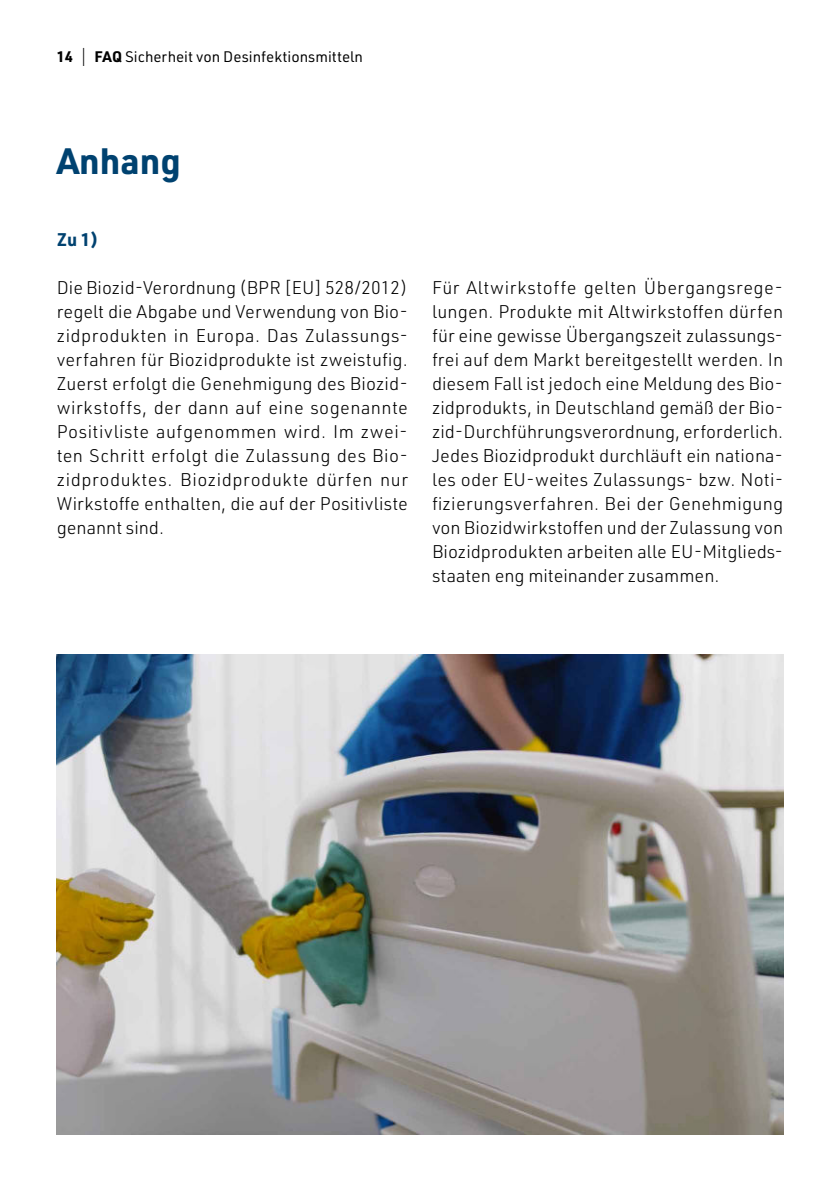
<style>
.page{position:relative;width:840px;height:1191px;background:#fff}
.page>*{position:absolute;margin:0;border:0;box-sizing:border-box;transform-origin:0 0}
.t1{font:700 36px "URWDIN";color:#004270}
.t2{font:300 18px/24px "URWDIN";color:#000;text-align:justify}
.t3{font:700 18px "URWDIN";color:#004270}
.t4{font:15px "URWDIN";color:#000}
.s1{font-weight:700}
.s2{font-size:20.4px}
</style>
<div class="page">
<img style="left:57px;top:654px;width:725px;height:480px">
<p class="t4" style="left:57px;top:50px;width:308px"><span class="s1">14</span> <span class="s2">|</span> <span class="s1">FAQ</span> Sicherheit von Desinfektionsmitteln</p>
<h1 class="t1" style="left:57px;top:145px;width:125px">Anhang</h1>
<p class="t3" style="left:57px;top:231px;width:43px">Zu 1)</p>
<p class="t2" style="left:57px;top:276px;width:352px">Die Biozid-Verordnung (BPR [EU] 528/2012) regelt die Abgabe und Verwendung von Bio&shy;zidprodukten in Europa. Das Zulassungs&shy;verfahren für Biozidprodukte ist zweistufig.<br>Zuerst erfolgt die Genehmigung des Biozid&shy;wirkstoffs, der dann auf eine sogenannte Positivliste aufgenommen wird. Im zwei&shy;ten Schritt erfolgt die Zulassung des Bio&shy;zidproduktes. Biozidprodukte dürfen nur Wirkstoffe enthalten, die auf der Positivliste genannt sind.</p>
<p class="t2" style="left:432px;top:276px;width:352px">Für Altwirkstoffe gelten Übergangsre ge&shy;lungen. Produkte mit Altwirkstoffen dürfen für eine gewisse Übergangszeit zulassungs&shy;frei auf dem Markt bereitgestellt werden. In diesem Fall ist jedoch eine Meldung des Bio&shy;zidprodukts, in Deutschland gemäß der Bio&shy;zid-Durchführungsverordnung, erforderlich.<br>Jedes Biozidprodukt durchläuft ein nationa&shy;les oder EU-weites Zulassungs- bzw. Noti&shy;fizierungsverfahren. Bei der Genehmigung von Biozidwirkstoffen und der Zulassung von Biozidprodukten arbeiten alle EU-Mitglieds&shy;staaten eng miteinander zusammen.</p>
</div>
